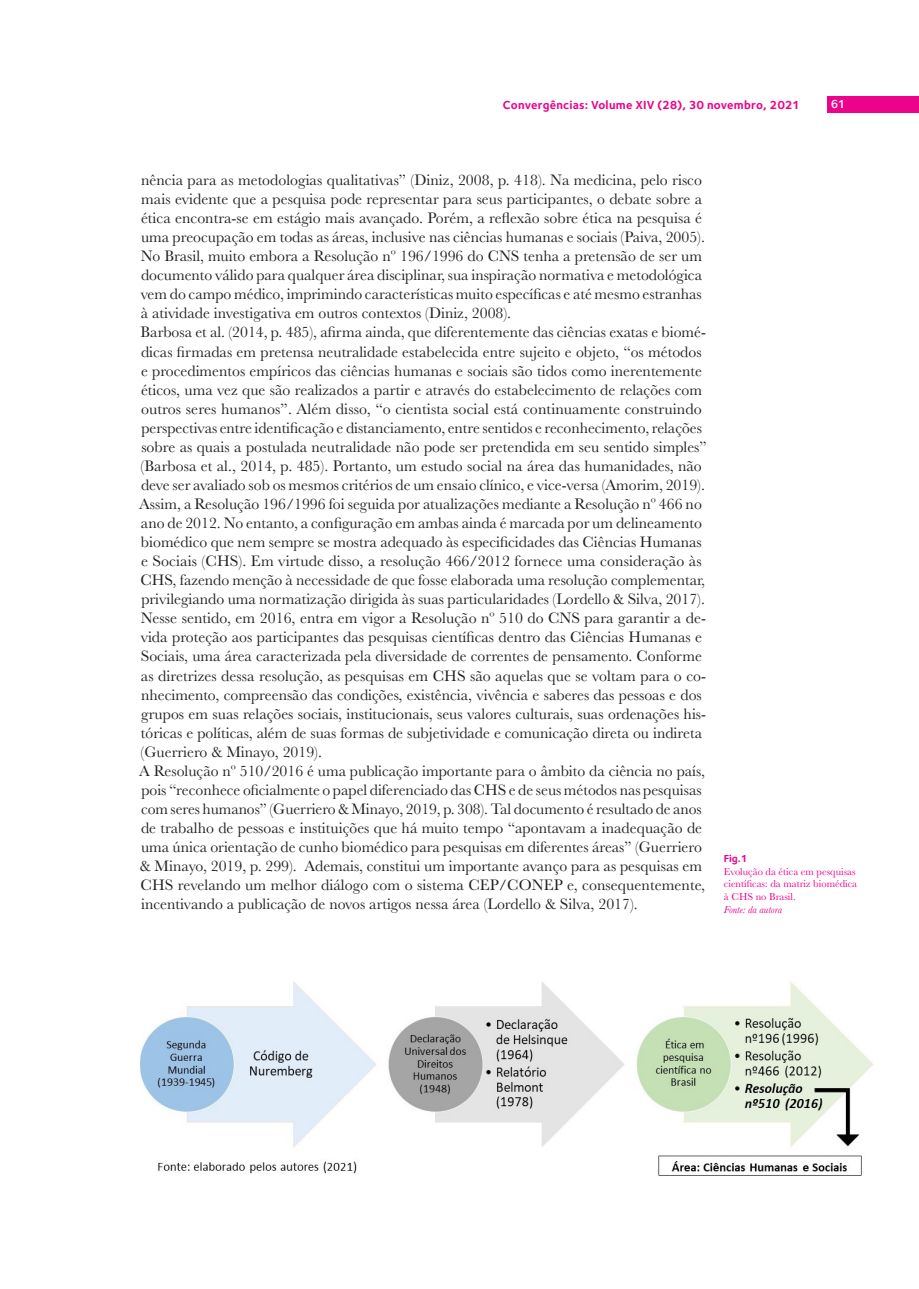
<style>
.page{position:relative;width:919px;height:1289px;background:#fff}
.page>*{position:absolute;margin:0;border:0;box-sizing:border-box;transform-origin:0 0}
.Text{font:15.75px/19px "Baskerville";color:#231f20}
.t1{font:700 12px "Foundry Sterling";letter-spacing:.015em;color:#ed028c}
.t2{font:600 12px "Foundry Sterling";color:#fff}
.Text-2{font:10.5px/12.6px "Baskerville";color:#ed028c}
.Text-3{font:italic 10.5px "Baskerville";color:#ed028c}
.Text-4{font:700 10.5px "Foundry Sterling";color:#ed028c}
</style>
<div class="page">
<div style="left:827px;top:96px;width:91px;height:17px;background:#ed028c"></div>
<img style="left:140px;top:982px;width:733px;height:193px">
<p class="t1" style="left:503px;top:98px;width:298px">Convergências: Volume XIV (28), 30 novembro, 2021</p>
<p class="t2" style="left:830px;top:97px;width:16px">61</p>
<p class="Text" style="left:141px;top:170px;width:565px">nência para as metodologias qualitativas” (Diniz, 2008, p. 418). Na medicina, pelo risco mais evidente que a pesquisa pode representar para seus participantes, o debate sobre a ética encontra-se em estágio mais avançado. Porém, a reflexão sobre ética na pesquisa é uma preocupação em todas as áreas, inclusive nas ciências humanas e sociais (Paiva, 2005).</p>
<p class="Text" style="left:141px;top:247px;width:563px;text-align:justify">No Brasil, muito embora a Resolução nº 196/1996 do CNS tenha a pretensão de ser um documento válido para qualquer área disciplinar, sua inspiração normativa e metodológica vem do campo médico, imprimindo características muito específicas e até mesmo estranhas à atividade investigativa em outros contextos (Diniz, 2008).</p>
<p class="Text" style="left:140px;top:323px;width:567px">Barbosa et al. (2014, p. 485), afirma ainda, que diferentemente das ciências exatas e biomé&shy;dicas firmadas em pretensa neutralidade estabelecida entre sujeito e objeto, “os métodos e procedimentos empíricos das ciências humanas e sociais são tidos como inerentemente éticos, uma vez que são realizados a partir e através do estabelecimento de relações com outros seres humanos”. Além disso, “o cientista social está continuamente construindo perspectivas entre identificação e distanciamento, entre sentidos e reconhecimento, relações sobre as quais a postulada neutralidade não pode ser pretendida em seu sentido simples” (Barbosa et al., 2014, p. 485). Portanto, um estudo social na área das humanidades, não deve ser avaliado sob os mesmos critérios de um ensaio clínico, e vice-versa (Amorim, 2019).</p>
<p class="Text" style="left:139px;top:494px;width:567px">Assim, a Resolução 196/1996 foi seguida por atualizações mediante a Resolução nº 466 no ano de 2012. No entanto, a configuração em ambas ainda é marcada por um delineamento biomédico que nem sempre se mostra adequado às especificidades das Ciências Humanas e Sociais (CHS). Em virtude disso, a resolução 466/2012 fornece uma consideração às CHS, fazendo menção à necessidade de que fosse elaborada uma resolução complementar, privilegiando uma normatização dirigida às suas particularidades (Lordello &amp; Silva, 2017).</p>
<p class="Text" style="left:141px;top:609px;width:567px">Nesse sentido, em 2016, entra em vigor a Resolução nº 510 do CNS para garantir a de&shy;vida proteção aos participantes das pesquisas científicas dentro das Ciências Humanas e Sociais, uma área caracterizada pela diversidade de correntes de pensamento. Conforme as diretrizes dessa resolução, as pesquisas em CHS são aquelas que se voltam para o co&shy;nhecimento, compreensão das condições, existência, vivência e saberes das pessoas e dos grupos em suas relações sociais, institucionais, seus valores culturais, suas ordenações his&shy;tóricas e políticas, além de suas formas de subjetividade e comunicação direta ou indireta (Guerriero &amp; Minayo, 2019).</p>
<p class="Text" style="left:139px;top:761px;width:567px">A Resolução nº 510/2016 é uma publicação importante para o âmbito da ciência no país, pois “reconhece oficialmente o papel diferenciado das CHS e de seus métodos nas pesquisas com seres humanos” (Guerriero &amp; Minayo, 2019, p. 308). Tal documento é resultado de anos de trabalho de pessoas e instituições que há muito tempo “apontavam a inadequação de uma única orientação de cunho biomédico para pesquisas em diferentes áreas” (Guerriero &amp; Minayo, 2019, p. 299). Ademais, constitui um importante avanço para as pesquisas em CHS revelando um melhor diálogo com o sistema CEP/CONEP e, consequentemente, incentivando a publicação de novos artigos nessa área (Lordello &amp; Silva, 2017).</p>
<p class="Text-4" style="left:723px;top:852px;width:25px">Fig.1</p>
<p class="Text-2" style="left:723px;top:865px;width:135px">Evolução da ética em pesquisas científicas: da matriz biomédica à CHS no Brasil.</p>
<p class="Text-3" style="left:723px;top:902px;width:60px">Fonte: da autora</p>
</div>
